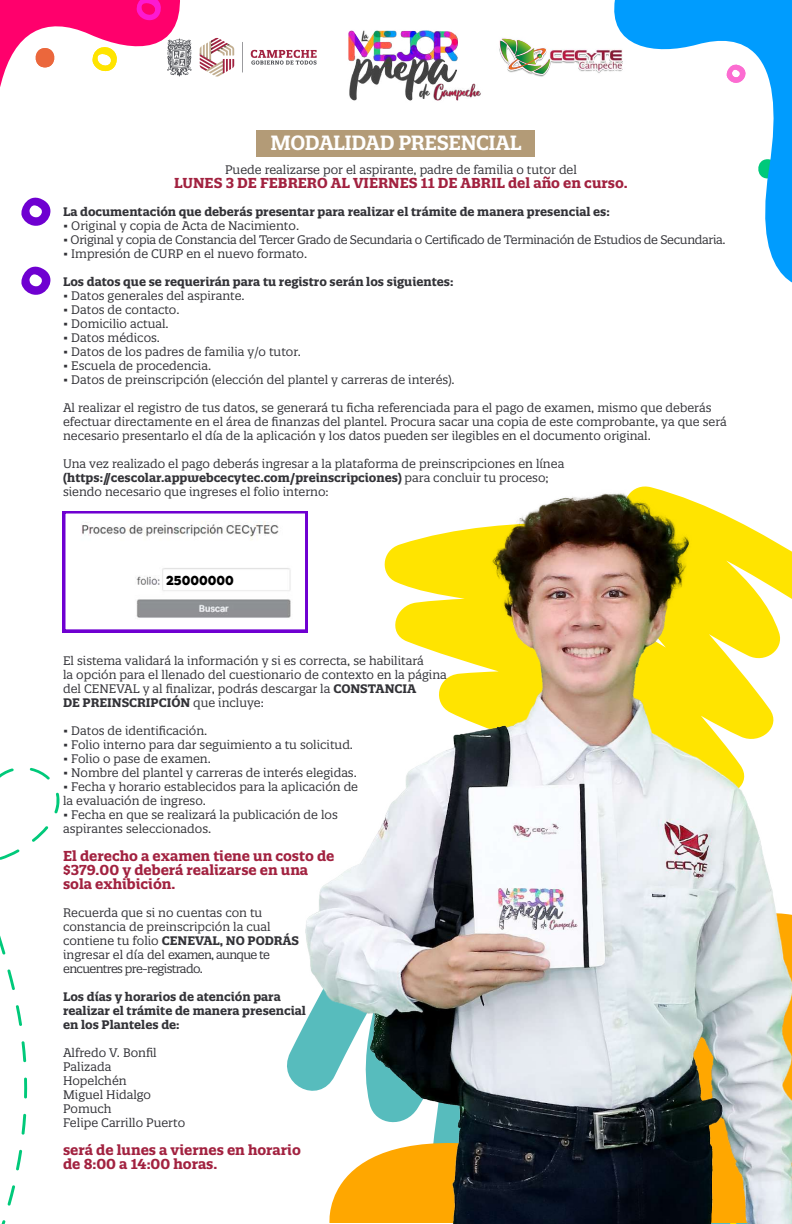
<style>
.page{position:relative;width:792px;height:1224px;background:#fff}
.page>*{position:absolute;margin:0;border:0;box-sizing:border-box;transform-origin:0 0}
.t1{font:600 20px "Quatro Slab";letter-spacing:-.02em;color:#fff}
.t2{font:700 14px/14px "Quatro Slab";color:#a22240}
.t3{font:800 12.9px "Chronica Pro";color:#000}
.t4{font:12px/14px "Quatro Slab";color:#333338}
.t5{font:700 12px/14px "Quatro Slab";color:#333338}
.t6{font:12px "Quatro Slab";letter-spacing:-.025em;color:#333338}
.s1{font-weight:700}
</style>
<div class="page">
<div style="left:256px;top:130px;width:280px;height:27px;background:#b39b77"></div>
<svg style="left:287px;top:1023px;width:18px;height:67px"></svg>
<svg style="left:0;top:768px;width:60px;height:456px"></svg>
<svg style="left:21px;top:197px;width:30px;height:29px"></svg>
<svg style="left:21px;top:266px;width:30px;height:29px"></svg>
<svg style="left:63px;top:511px;width:242px;height:121px"></svg>
<img style="left:305px;top:489px;width:487px;height:735px">
<svg style="left:614px;top:0;width:178px;height:283px"></svg>
<svg style="left:725px;top:60px;width:25px;height:24px"></svg>
<img style="left:499px;top:36px;width:132px;height:42px">
<svg style="left:500px;top:39px;width:50px;height:35px"></svg>
<svg style="left:200px;top:38px;width:34px;height:39px"></svg>
<hr style="left:242px;top:42px;width:1px;height:31px;background:#54555a">
<svg style="left:251px;top:50px;width:66px;height:15px"></svg>
<svg style="left:0;top:0;width:192px;height:87px"></svg>
<img style="left:348px;top:30px;width:133px;height:71px">
<div style="left:169px;top:574px;width:55px;height:12px;background:#fff"></div>
<h1 class="t1" style="left:271px;top:130px;width:252px">MODALIDAD PRESENCIAL</h1>
<p class="t4" style="left:225px;top:163px;width:353px">Puede realizarse por el aspirante, padre de familia o tutor del</p>
<p class="t2" style="left:174px;top:176px;width:455px">LUNES 3 DE FEBRERO AL VIERNES 11 DE ABRIL del año en curso.</p>
<p class="t5" style="left:63px;top:205px;width:548px">La documentación que deberás presentar para realizar el trámite de manera presencial es:</p>
<p class="t4" style="left:63px;top:219px;width:238px">• Original y copia de Acta de Nacimiento.</p>
<p class="t6" style="left:63px;top:232px;width:664px">• Original y copia de Constancia del Tercer Grado de Secundaria o Certificado de Terminación de Estudios de Secundaria.</p>
<p class="t4" style="left:63px;top:247px;width:246px">• Impresión de CURP en el nuevo formato.</p>
<p class="t5" style="left:63px;top:275px;width:392px">Los datos que se requerirán para tu registro serán los siguientes:</p>
<p class="t4" style="left:63px;top:289px;width:183px">• Datos generales del aspirante.</p>
<p class="t4" style="left:63px;top:303px;width:118px">• Datos de contacto.</p>
<p class="t4" style="left:63px;top:317px;width:107px">• Domicilio actual.</p>
<p class="t4" style="left:63px;top:331px;width:99px">• Datos médicos.</p>
<p class="t4" style="left:63px;top:345px;width:239px">• Datos de los padres de familia y/o tutor.</p>
<p class="t4" style="left:63px;top:359px;width:150px">• Escuela de procedencia.</p>
<p class="t4" style="left:63px;top:373px;width:393px">• Datos de preinscripción (elección del plantel y carreras de interés).</p>
<p class="t4" style="left:63px;top:401px;width:665px">Al realizar el registro de tus datos, se generará tu ficha referenciada para el pago de examen, mismo que deberás efectuar directamente en el área de finanzas del plantel. Procura sacar una copia de este comprobante, ya que será necesario presentarlo el día de la aplicación y los datos pueden ser ilegibles en el documento original.</p>
<p class="t4" style="left:63px;top:457px;width:503px">Una vez realizado el pago deberás ingresar a la plataforma de preinscripciones en línea <span class="s1">(https://cescolar.appwebcecytec.com/preinscripciones)</span> para concluir tu proceso; siendo necesario que ingreses el folio interno:</p>
<p class="t3" style="left:166px;top:572px;width:69px">25000000</p>
<p class="t4" style="left:63px;top:654px;width:385px">El sistema validará la información y si es correcta, se habilitará<br>la opción para el llenado del cuestionario de contexto en la página del CENEVAL y al finalizar, podrás descargar la <span class="s1">CONSTANCIA<br>DE PREINSCRIPCIÓN</span> que incluye:</p>
<p class="t4" style="left:63px;top:724px;width:146px">• Datos de identificación.</p>
<p class="t4" style="left:63px;top:738px;width:291px">• Folio interno para dar seguimiento a tu solicitud.</p>
<p class="t4" style="left:63px;top:752px;width:149px">• Folio o pase de examen.</p>
<p class="t4" style="left:63px;top:766px;width:295px">• Nombre del plantel y carreras de interés elegidas.</p>
<p class="t4" style="left:63px;top:780px;width:297px">• Fecha y horario establecidos para la aplicación de la evaluación de ingreso.</p>
<p class="t4" style="left:63px;top:808px;width:276px">• Fecha en que se realizará la publicación de los aspirantes seleccionados.</p>
<p class="t2" style="left:63px;top:849px;width:273px">El derecho a examen tiene un costo de $379.00 y deberá realizarse en una sola exhibición.</p>
<p class="t4" style="left:63px;top:906px;width:238px">Recuerda que si no cuentas con tu constancia de preinscripción la cual contiene tu folio <span class="s1">CENEVAL, NO PODRÁS </span>ingresar el día del examen, aunque te encuentres pre-registrado.</p>
<p class="t5" style="left:63px;top:990px;width:244px">Los días y horarios de atención para realizar el trámite de manera presencial en los Planteles de:</p>
<p class="t4" style="left:63px;top:1046px;width:124px">Alfredo V. Bonfil<br>Palizada<br>Hopelchén<br>Miguel Hidalgo<br>Pomuch<br>Felipe Carrillo Puerto</p>
<p class="t2" style="left:63px;top:1143px;width:239px">será de lunes a viernes en horario de 8:00 a 14:00 horas.</p>
</div>
